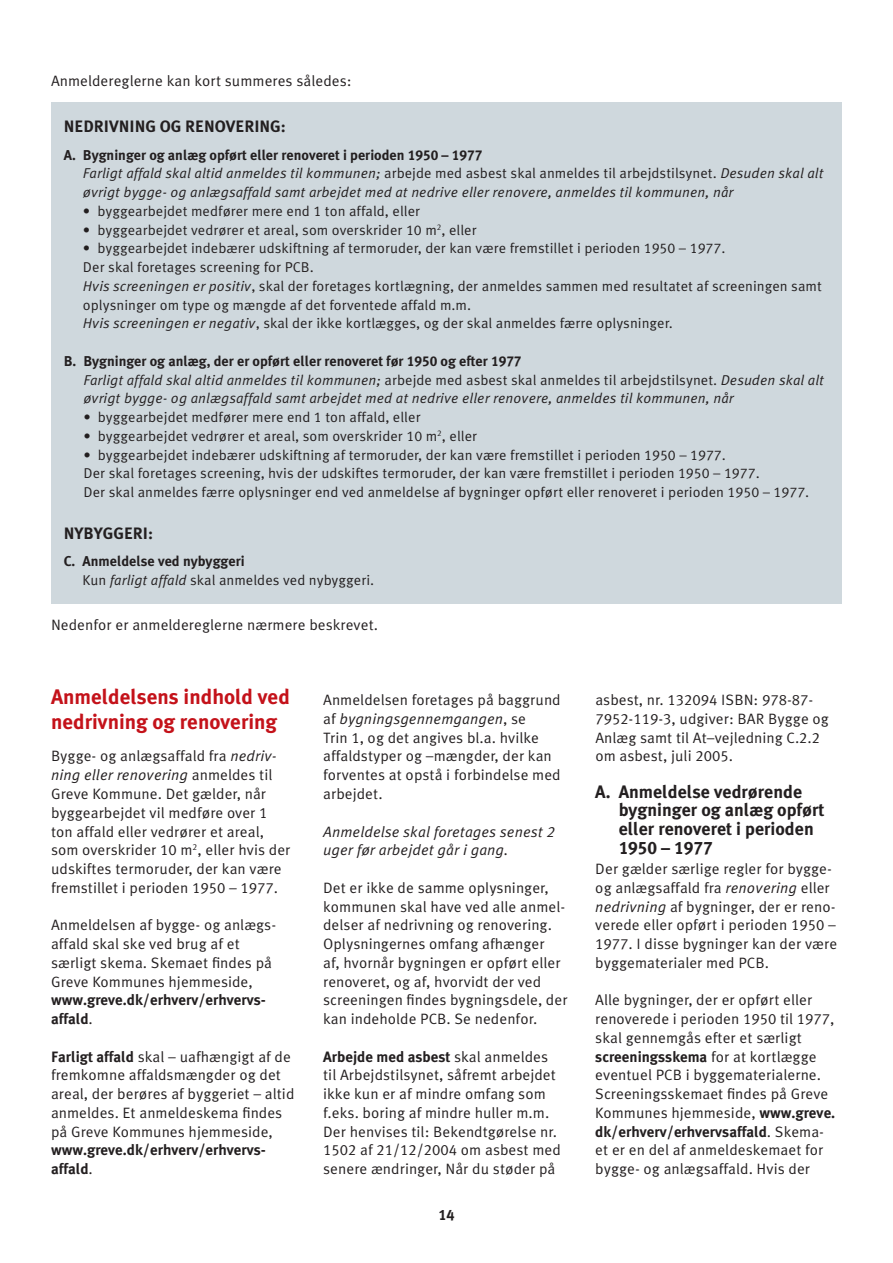
<style>
.page{position:relative;width:893px;height:1263px;background:#fff}
.page>*{position:absolute;margin:0;border:0;box-sizing:border-box;transform-origin:0 0}
.t1{font:700 21px/24px "Meta Korrespondenz";color:#c4121a}
.t2{font:700 18px/18.8px "Meta Korrespondenz";color:#231f20}
.t3{font:700 16.5px "Meta Korrespondenz";color:#231f20}
.t4{font:15px/18.8px "Meta Korrespondenz";color:#231f20}
.t5{font:700 15px/18.8px "Meta Korrespondenz";color:#231f20}
.t6{font:italic 15px/18.8px "Meta Korrespondenz";color:#231f20}
.t7{font:14.25px/18.8px "Meta Korrespondenz";color:#231f20}
.t8{font:italic 14.25px/18.8px "Meta Korrespondenz";color:#231f20}
.s1{font-weight:700;font-style:normal}
.s2{font-style:normal}
.s3{font-style:italic}
.s4{font-weight:700}
.s5{font-weight:400}
</style>
<div class="page">
<div style="left:51px;top:102px;width:791px;height:502px;background:#cfd8dd"></div>
<p class="t4" style="left:51px;top:72px;width:302px">Anmeldereglerne kan kort summeres således:</p>
<p class="t3" style="left:64px;top:117px;width:21px">Nedrivningogrenovering</p>
<p class="t3" style="left:281px;top:117px;width:7px">:</p>
<p class="t8" style="left:83px;top:145px;width:742px;text-indent:-19px"><span class="s1">A. Bygninger og anlæg opført eller renoveret i perioden 1950 – 1977<br></span>Farligt affald skal altid anmeldes til kommunen; <span class="s2">arbejde med asbest skal anmeldes til arbejdstilsynet.</span> Desuden skal alt øvrigt bygge- og anlægsaffald samt arbejdet med at nedrive eller renovere, anmeldes til kommunen, når</p>
<p class="t7" style="left:83px;top:201px;width:339px">• byggearbejdet medfører mere end 1 ton affald, eller</p>
<p class="t7" style="left:83px;top:220px;width:395px">• byggearbejdet vedrører et areal, som overskrider 10 m<sup>2</sup>, eller</p>
<p class="t7" style="left:83px;top:239px;width:740px">• byggearbejdet indebærer udskiftning af termoruder, der kan være fremstillet i perioden 1950 – 1977.<br>Der skal foretages screening for PCB.<br><span class="s3">Hvis screeningen er positiv</span>, skal der foretages kortlægning, der anmeldes sammen med resultatet af screeningen samt oplysninger om type og mængde af det forventede affald m.m.<br><span class="s3">Hvis screeningen er negativ</span>, skal der ikke kortlægges, og der skal anmeldes færre oplysninger.</p>
<p class="t8" style="left:83px;top:351px;width:742px;text-indent:-20px"><span class="s1">B. Bygninger og anlæg, der er opført eller renoveret før 1950 og efter 1977<br></span>Farligt affald skal altid anmeldes til kommunen; <span class="s2">arbejde med asbest skal anmeldes til arbejdstilsynet.</span> Desuden skal alt øvrigt bygge- og anlægsaffald samt arbejdet med at nedrive eller renovere, anmeldes til kommunen, når</p>
<p class="t7" style="left:83px;top:408px;width:339px">• byggearbejdet medfører mere end 1 ton affald, eller</p>
<p class="t7" style="left:83px;top:426px;width:395px">• byggearbejdet vedrører et areal, som overskrider 10 m<sup>2</sup>, eller</p>
<p class="t7" style="left:83px;top:445px;width:725px">• byggearbejdet indebærer udskiftning af termoruder, der kan være fremstillet i perioden 1950 – 1977.<br>Der skal foretages screening, hvis der udskiftes termoruder, der kan være fremstillet i perioden 1950 – 1977.<br>Der skal anmeldes færre oplysninger end ved anmeldelse af bygninger opført eller renoveret i perioden 1950 – 1977.</p>
<p class="t3" style="left:64px;top:524px;width:21px">Nybyggeri</p>
<p class="t3" style="left:148px;top:524px;width:7px">:</p>
<p class="t7" style="left:83px;top:552px;width:291px;text-indent:-19px"><span class="s4">C. Anmeldelse ved nybyggeri<br></span>Kun <span class="s3">farligt affald</span> skal anmeldes ved nybyggeri.</p>
<p class="t4" style="left:51px;top:615px;width:326px">Nedenfor er anmeldereglerne nærmere beskrevet.</p>
<h1 class="t1" style="left:51px;top:685px;width:240px">Anmeldelsens indhold ved nedrivning og renovering</h1>
<p class="t4" style="left:51px;top:747px;width:241px">Bygge- og anlægsaffald fra <span class="s3">nedriv&shy;ning eller renovering</span> anmeldes til Greve Kommune. Det gælder, når byggearbejdet vil medføre over 1 ton affald eller vedrører et areal, som overskrider 10 m<sup>2</sup>, eller hvis der udskiftes termoruder, der kan være fremstillet i perioden 1950 – 1977.</p>
<p class="t4" style="left:51px;top:915px;width:225px">Anmeldelsen af bygge- og anlægs&shy;affald skal ske ved brug af et særligt skema.Skemaet findes på<br>Greve Kommunes hjemmeside,</p>
<p class="t5" style="left:51px;top:990px;width:215px">www.greve.dk/erhverv/erhvervs&shy;affald<span class="s5">.</span></p>
<p class="t4" style="left:51px;top:1047px;width:245px"><span class="s4">Farligt affald</span> skal – uafhængigt af de fremkomne affaldsmængder og det areal, der berøres af byggeriet – altid anmeldes.Et anmeldeskema findes på G reve Kommunes hjemmeside,</p>
<p class="t5" style="left:51px;top:1140px;width:215px">www.greve.dk/erhverv/erhvervs&shy;affald<span class="s5">.</span></p>
<p class="t4" style="left:323px;top:690px;width:239px">Anmeldelsen foretages på baggrund af <span class="s3">bygningsgennemgangen</span>, se<br>Trin 1, og det angives bl.a. hvilke affaldstyper og –mængder, der kan forventes at opstå i forbindelse med arbejdet.</p>
<p class="t6" style="left:323px;top:822px;width:233px">Anmeldelse skal foretages senest 2 uger før arbejdet går i gang.</p>
<p class="t4" style="left:323px;top:878px;width:246px">Det er ikke de samme oplysninger, kommunen skal have ved alle anmel&shy;delser af nedrivning og renovering.<br>Oplysningernes omfang afhænger<br>af, hvornår bygningen er opført eller renoveret, og af, hvorvidt der ved screeningen findes bygningsdele, der kan indeholde PCB.Se nedenfor.</p>
<p class="t4" style="left:323px;top:1047px;width:239px"><span class="s4">Arbejde med asbest</span> skal anmeldes til Arbejdstilsynet, såfremt arbejdet ikke kun er af mindre omfang som f.eks. boring af mindre huller m.m.<br>Der henvises til: Bekendtgørelse nr.<br>1502 af 21/12/2004 om asbest med senere ændringer, Når du støder på</p>
<p class="t5" style="left:438px;top:1206px;width:18px">14</p>
<p class="t4" style="left:595px;top:690px;width:235px">asbest, nr. 132094 IS BN : 978-87-<br>7952-119-3, udgiver: BAR Bygge og<br>Anlæg samt til At–vejledning C.2.2 om asbest, juli 2005.</p>
<p class="t2" style="left:619px;top:782px;width:207px;text-indent:-23px">A. Anmeldelse vedrørende bygninger og anlæg opført eller renoveret i perioden<br>1950 – 1977</p>
<p class="t4" style="left:595px;top:859px;width:243px">Der gælder særlige regler for bygge&shy;og anlægsaffald fra <span class="s3">renovering</span> eller <span class="s3">nedrivning</span> af bygninger, der er reno&shy;verede eller opført i perioden 1950 – 1977.I disse bygninger kan der være byggematerialer med PCB.</p>
<p class="t4" style="left:595px;top:990px;width:241px">Alle bygninger, der er opført eller renoverede i perioden 1950 til 1977, skal gennemgås efter et særligt <span class="s4">screeningsskema</span> for at kortlægge eventuel PCB i byggematerialerne.<br>Screeningsskemaet findes på -G reve Kommunes hjemmeside, <span class="s4">www.greve. dk/erhverv/erhvervsaffald</span>.S kema&shy;et er en del af anmeldeskemaet for bygge- og anlægsaffald. Hvis der</p>
</div>
